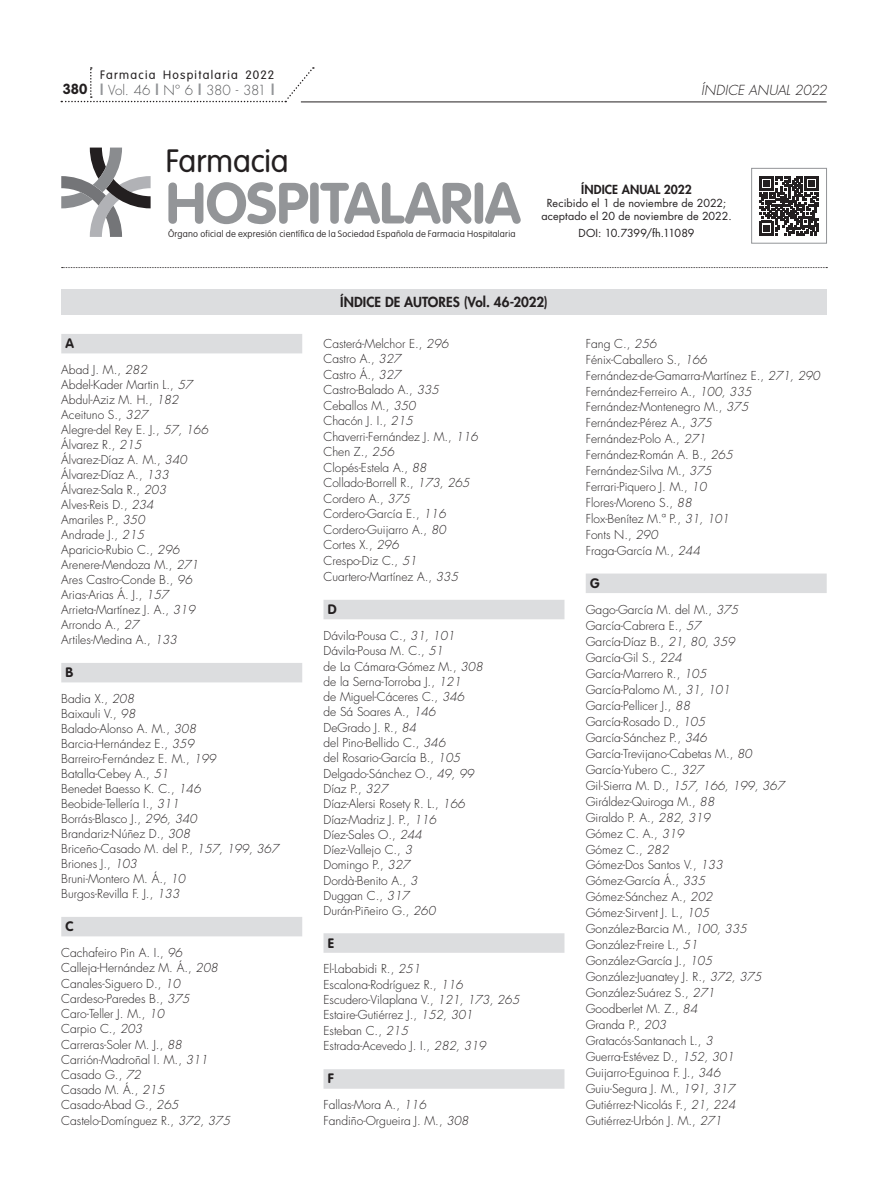
<style>
.page{position:relative;width:888px;height:1186px;background:#fff}
.page>*{position:absolute;margin:0;border:0;box-sizing:border-box;transform-origin:0 0}
.t1{font:700 57px "VAG Rounded Std";letter-spacing:-.01em;color:#939598}
.t2{font:300 31.8px "VAG Rounded Std";letter-spacing:-.005em;color:#231f20}
.t3{font:700 14.4px "VAG Rounded Std";color:#231f20}
.t4{font:800 13.5px "Futura Std";letter-spacing:.005em;color:#231f20}
.t5{font:300 13.5px "Futura Std";letter-spacing:-.02em;color:#57585a}
.t6{font:italic 300 13.5px "Futura Std";letter-spacing:-.01em;color:#231f20}
.t7{font:700 13.5px "VAG Rounded Std";color:#231f20}
.t8{font:800 12.15px "Futura Std";letter-spacing:.01em;color:#231f20}
.t9{font:300 12px/15.9px "Futura Std";color:#231f20}
.t10{font:300 12px "VAG Rounded Std";letter-spacing:.105em;color:#231f20}
.t11{font:10.8px/12.9px "Futura Std";letter-spacing:.01em;color:#231f20;text-align:center}
.t12{font:10.8px "Futura Std";letter-spacing:-.01em;color:#231f20}
.t13{font:100 9.15px "VAG Rounded Std";letter-spacing:.025em;color:#231f20}
.s1{font-weight:800;color:#939598}
.s2{font-style:italic}
</style>
<div class="page">
<svg style="left:61px;top:67px;width:253px;height:35px"></svg>
<hr style="left:301px;top:102px;width:526px;height:1px;background:#231f20">
<svg style="left:760px;top:176px;width:58px;height:59px"></svg>
<div style="left:751px;top:168px;width:76px;height:75px;border:1px solid #939598"></div>
<svg style="left:61px;top:148px;width:90px;height:89px"></svg>
<svg style="left:62px;top:267px;width:765px;height:1px"></svg>
<div style="left:61px;top:289px;width:766px;height:25px;background:#dcdddf"></div>
<div style="left:61px;top:334px;width:241px;height:19px;background:#dcdddf"></div>
<div style="left:61px;top:663px;width:241px;height:19px;background:#dcdddf"></div>
<div style="left:61px;top:917px;width:241px;height:19px;background:#dcdddf"></div>
<div style="left:323px;top:600px;width:241px;height:19px;background:#dcdddf"></div>
<div style="left:323px;top:933px;width:241px;height:19px;background:#dcdddf"></div>
<div style="left:323px;top:1069px;width:241px;height:19px;background:#dcdddf"></div>
<div style="left:586px;top:573px;width:241px;height:20px;background:#dcdddf"></div>
<p class="t3" style="left:63px;top:81px;width:26px">380</p>
<p class="t10" style="left:100px;top:68px;width:176px">Farmacia Hospitalaria 2022</p>
<p class="t5" style="left:100px;top:82px;width:176px"><span class="s1">l</span> Vol. 46 <span class="s1">l</span> Nº 6 <span class="s1">l</span> 380 - 381 <span class="s1">l</span></p>
<p class="t6" style="left:701px;top:82px;width:127px">ÍNDICE ANUAL 2022</p>
<h2 class="t2" style="left:166px;top:143px;width:124px">Farmacia</h2>
<h1 class="t1" style="left:166px;top:170px;width:356px">HOSPITALARIA</h1>
<p class="t13" style="left:168px;top:228px;width:349px">Órgano oficial de expresión científica de la Sociedad Española de Farmacia Hospitalaria</p>
<p class="t8" style="left:581px;top:181px;width:112px">ÍNDICE ANUAL 2022</p>
<p class="t11" style="left:541px;top:196px;width:192px">Recibido el 1 de noviembre de 2022; aceptado el 20 de noviembre de 2022.</p>
<p class="t12" style="left:578px;top:226px;width:117px">DOI: 10.7399/fh.11089</p>
<p class="t4" style="left:340px;top:294px;width:209px">ÍNDICE DE AUTORES (Vol. 46-2022)</p>
<p class="t7" style="left:66px;top:335px;width:10px">A</p>
<p class="t9" style="left:61px;top:362px;width:148px;line-height:15px">Abad J. M., <span class="s2">282<br></span>Abdel-Kader Martin L., <span class="s2">57<br></span>Abdul-Aziz M. H., <span class="s2">182<br></span>Aceituno S., <span class="s2">327<br></span>Alegre-del Rey E. J., <span class="s2">57, 166<br></span>Álvarez R., <span class="s2">215<br></span>Álvarez-Díaz A. M., <span class="s2">340<br></span>Álvarez-Díaz A., <span class="s2">133<br></span>Álvarez-Sala R., <span class="s2">203<br></span>Alves-Reis D., <span class="s2">234<br></span>Amariles P., <span class="s2">350<br></span>Andrade J., <span class="s2">215<br></span>Aparicio-Rubio C., <span class="s2">296<br></span>Arenere-Mendoza M., <span class="s2">271<br></span>Ares Castro-Conde B., <span class="s2">96<br></span>Arias-Arias Á. J., <span class="s2">157<br></span>Arrieta-Martínez J. A., <span class="s2">319<br></span>Arrondo A., <span class="s2">27<br></span>Artiles-Medina A., <span class="s2">133</span></p>
<p class="t7" style="left:66px;top:664px;width:9px">B</p>
<p class="t9" style="left:61px;top:691px;width:219px;line-height:15px">Badia X., <span class="s2">208<br></span>Baixauli V., <span class="s2">98<br></span>Balado-Alonso A. M., <span class="s2">308<br></span>Barcia-Hernández E., <span class="s2">359<br></span>Barreiro-Fernández E. M., <span class="s2">199<br></span>Batalla-Cebey A., <span class="s2">51<br></span>Benedet Baesso K. C., <span class="s2">146<br></span>Beobide-Tellería I., <span class="s2">311<br></span>Borrás-Blasco J., <span class="s2">296, 340<br></span>Brandariz-Núñez D., <span class="s2">308<br></span>Briceño-Casado M. del P., <span class="s2">157, 199, 367<br></span>Briones J., <span class="s2">103<br></span>Bruni-Montero M. Á., <span class="s2">10<br></span>Burgos-Revilla F. J., <span class="s2">133</span></p>
<p class="t7" style="left:66px;top:918px;width:10px">C</p>
<p class="t9" style="left:61px;top:945px;width:170px;line-height:15.3px">Cachafeiro Pin A. I., <span class="s2">96<br></span>Calleja-Hernández M. Á., <span class="s2">208<br></span>Canales-Siguero D., <span class="s2">10<br></span>Cardeso-Paredes B., <span class="s2">375<br></span>Caro-Teller J. M., <span class="s2">10<br></span>Carpio C., <span class="s2">203<br></span>Carreras-Soler M. J., <span class="s2">88<br></span>Carrión-Madroñal I. M., <span class="s2">311<br></span>Casado G., <span class="s2">72<br></span>Casado M. Á., <span class="s2">215<br></span>Casado-Abad G., <span class="s2">265<br></span>Castelo-Domínguez R., <span class="s2">372, 375</span></p>
<p class="t9" style="left:323px;top:336px;width:156px;line-height:15.5px">Casterá-Melchor E., <span class="s2">296<br></span>Castro A., <span class="s2">327<br></span>Castro Á., <span class="s2">327<br></span>Castro-Balado A., <span class="s2">335<br></span>Ceballos M., <span class="s2">350<br></span>Chacón J. I., <span class="s2">215<br></span>Chaverri-Fernández J. M., <span class="s2">116<br></span>Chen Z., <span class="s2">256<br></span>Clopés-Estela A., <span class="s2">88<br></span>Collado-Borrell R., <span class="s2">173, 265<br></span>Cordero A., <span class="s2">375<br></span>Cordero-García E., <span class="s2">116<br></span>Cordero-Guijarro A., <span class="s2">80<br></span>Cortes X., <span class="s2">296<br></span>Crespo-Diz C., <span class="s2">51<br></span>Cuartero-Martínez A., <span class="s2">335</span></p>
<p class="t7" style="left:328px;top:601px;width:11px">D</p>
<p class="t9" style="left:323px;top:628px;width:161px;line-height:15.3px">Dávila-Pousa C., <span class="s2">31, 101<br></span>Dávila-Pousa M. C., <span class="s2">51<br></span>de La Cámara-Gómez M., <span class="s2">308 </span>de la Serna-Torroba J., <span class="s2">121<br></span>de Miguel-Cáceres C., <span class="s2">346<br></span>de Sá Soares A., <span class="s2">146<br></span>DeGrado J. R., <span class="s2">84<br></span>del Pino-Bellido C., <span class="s2">346<br></span>del Rosario-García B., <span class="s2">105<br></span>Delgado-Sánchez O., <span class="s2">49, 99<br></span>Díaz P., <span class="s2">327<br></span>Díaz-Alersi Rosety R. L., <span class="s2">166<br></span>Díaz-Madriz J. P., <span class="s2">116<br></span>Díez-Sales O., <span class="s2">244<br></span>Díez-Vallejo C., <span class="s2">3<br></span>Domingo P., <span class="s2">327<br></span>Dordà-Benito A., <span class="s2">3<br></span>Duggan C., <span class="s2">317<br></span>Durán-Piñeiro G., <span class="s2">260</span></p>
<p class="t7" style="left:328px;top:934px;width:8px">E</p>
<p class="t9" style="left:323px;top:961px;width:197px;line-height:15.3px">El-Lababidi R., <span class="s2">251<br></span>Escalona-Rodríguez R., <span class="s2">116<br></span>Escudero-Vilaplana V., <span class="s2">121, 173, 265<br></span>Estaire-Gutiérrez J., <span class="s2">152, 301<br></span>Esteban C., <span class="s2">215<br></span>Estrada-Acevedo J. I., <span class="s2">282, 319</span></p>
<p class="t7" style="left:328px;top:1070px;width:7px">F</p>
<p class="t9" style="left:323px;top:1097px;width:147px;line-height:15.3px">Fallas-Mora A., <span class="s2">116<br></span>Fandiño-Orgueira J. M., <span class="s2">308</span></p>
<p class="t9" style="left:586px;top:336px;width:236px">Fang C., <span class="s2">256<br></span>Fénix-Caballero S., <span class="s2">166<br></span>Fernández-de-Gamarra-Martínez E., <span class="s2">271, 290<br></span>Fernández-Ferreiro A., <span class="s2">100, 335<br></span>Fernández-Montenegro M., <span class="s2">375<br></span>Fernández-Pérez A., <span class="s2">375<br></span>Fernández-Polo A., <span class="s2">271<br></span>Fernández-Román A. B., <span class="s2">265<br></span>Fernández-Silva M., <span class="s2">375<br></span>Ferrari-Piquero J. M., <span class="s2">10<br></span>Flores-Moreno S., <span class="s2">88<br></span>Flox-Benítez M.ª P., <span class="s2">31, 101<br></span>Fonts N., <span class="s2">290<br></span>Fraga-García M., <span class="s2">244</span></p>
<p class="t7" style="left:590px;top:575px;width:11px">G</p>
<p class="t9" style="left:586px;top:602px;width:200px">Gago-García M. del M., <span class="s2">375<br></span>García-Cabrera E., <span class="s2">57<br></span>García-Díaz B., <span class="s2">21, 80, 359<br></span>García-Gil S., <span class="s2">224<br></span>García-Marrero R., <span class="s2">105<br></span>García-Palomo M., <span class="s2">31, 101<br></span>García-Pellicer J., <span class="s2">88<br></span>García-Rosado D., <span class="s2">105<br></span>García-Sánchez P., <span class="s2">346<br></span>García-Trevijano-Cabetas M., <span class="s2">80<br></span>García-Yubero C., <span class="s2">327<br></span>Gil-Sierra M. D., <span class="s2">157, 166, 199, 367<br></span>Giráldez-Quiroga M., <span class="s2">88<br></span>Giraldo P. A., <span class="s2">282, 319<br></span>Gómez C. A., <span class="s2">319<br></span>Gómez C., <span class="s2">282<br></span>Gómez-Dos Santos V., <span class="s2">133<br></span>Gómez-García Á., <span class="s2">335<br></span>Gómez-Sánchez A., <span class="s2">202<br></span>Gómez-Sirvent J. L., <span class="s2">105<br></span>González-Barcia M., <span class="s2">100, 335<br></span>González-Freire L., <span class="s2">51<br></span>González-García J., <span class="s2">105<br></span>González-Juanatey J. R., <span class="s2">372, 375<br></span>González-Suárez S., <span class="s2">271<br></span>Goodberlet M. Z., <span class="s2">84<br></span>Granda P., <span class="s2">203<br></span>Gratacós-Santanach L., <span class="s2">3<br></span>Guerra-Estévez D., <span class="s2">152, 301<br></span>Guijarro-Eguinoa F. J., <span class="s2">346<br></span>Guiu-Segura J. M., <span class="s2">191, 317<br></span>Gutiérrez-Nicolás F., <span class="s2">21, 224<br></span>Gutiérrez-Urbón J. M., <span class="s2">271</span></p>
</div>
